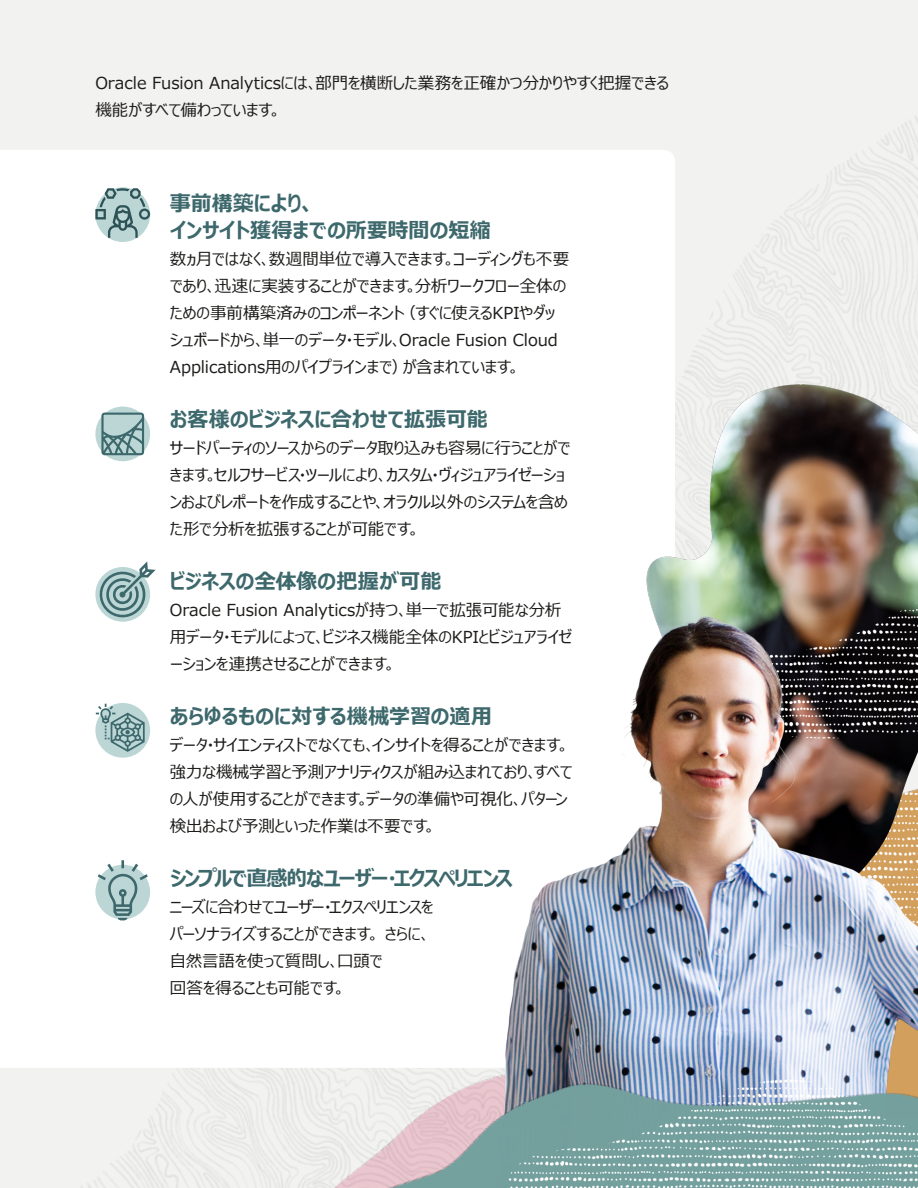
<style>
.page{position:relative;width:918px;height:1188px;background:#fff}
.page>*{position:absolute;margin:0;border:0;box-sizing:border-box;transform-origin:0 0}
.Subhead_1{font:700 21px "Meiryo UI";letter-spacing:-.015em;color:#3d686c}
.Subhead_1-2{font:700 21px "Meiryo UI";letter-spacing:-.09em;color:#3d686c}
.Subhead_1-3{font:16.5px/27px "Meiryo UI";letter-spacing:-.005em;color:#1d1c1a}
.Subhead_1-4{font:16.5px "Meiryo UI";letter-spacing:-.04em;color:#1d1c1a}
</style>
<div class="page">
<div style="left:0;top:0;width:918px;height:150px;background:#f2f2f1"></div>
<img style="left:0;top:1068px;width:335px;height:120px">
<div style="left:411px;top:28px;width:507px;height:316px;background:#f2f2f1"></div>
<svg style="left:95px;top:150px;width:580px;height:771px"></svg>
<svg style="left:97px;top:561px;width:59px;height:59px"></svg>
<svg style="left:95px;top:865px;width:55px;height:54px"></svg>
<svg style="left:98px;top:860px;width:50px;height:60px"></svg>
<svg style="left:95px;top:407px;width:55px;height:54px"></svg>
<svg style="left:101px;top:413px;width:43px;height:42px"></svg>
<div style="left:95px;top:703px;width:55px;height:55px;background:#bcd6d6;border-radius:50%"></div>
<svg style="left:96px;top:704px;width:49px;height:48px"></svg>
<div style="left:95px;top:187px;width:55px;height:55px;background:#bcd6d6;border-radius:50%"></div>
<svg style="left:95px;top:188px;width:55px;height:50px"></svg>
<img style="left:583px;top:344px;width:335px;height:226px">
<img style="left:698px;top:542px;width:220px;height:28px">
<img style="left:396px;top:570px;width:522px;height:404px">
<img style="left:335px;top:974px;width:583px;height:214px">
<img style="left:500px;top:1035px;width:418px;height:153px">
<p class="Subhead_1-3" style="left:95px;top:70px;width:575px">Oracle Fusion Analyticsには、部門を横断した業務を正確かつ分かりやすく把握できる機能がすべて備わっています。</p>
<p class="Subhead_1" style="left:170px;top:188px;width:147px">事前構築により、</p>
<p class="Subhead_1" style="left:170px;top:215px;width:323px">インサイト獲得までの所要時間の短縮</p>
<p class="Subhead_1-3" style="left:170px;top:246px;width:401px">数ヵ月ではなく、数週間単位で導入できます。コーディングも不要であり、迅速に実装することができます。分析ワークフロー全体のための事前構築済みのコンポーネント（すぐに使えるKPIやダッシュボードから、単一のデータ・モデル、Oracle Fusion Cloud Applications用のパイプラインまで）が含まれています。</p>
<p class="Subhead_1" style="left:170px;top:404px;width:320px">お客様のビジネスに合わせて拡張可能</p>
<p class="Subhead_1-3" style="left:170px;top:435px;width:403px">サードパーティのソースからのデータ取り込みも容易に行うことができます。セルフサービス・ツールにより、カスタム・ヴィジュアライゼーションおよびレポートを作成することや、オラクル以外のシステムを含めた形で分析を拡張することが可能です。</p>
<p class="Subhead_1" style="left:170px;top:566px;width:273px">ビジネスの全体像の把握が可能</p>
<p class="Subhead_1-3" style="left:170px;top:597px;width:404px">Oracle Fusion Analyticsが持つ、単一で拡張可能な分析用データ・モデルによって、ビジネス機能全体のKPIとビジュアライゼーションを連携させることができます。</p>
<p class="Subhead_1" style="left:170px;top:701px;width:324px">あらゆるものに対する機械学習の適用</p>
<p class="Subhead_1-3" style="left:170px;top:732px;width:404px">データ・サイエンティストでなくても、インサイトを得ることができます。強力な機械学習と予測アナリティクスが組み込まれており、すべての人が使用することができます。データの準備や可視化、パターン検出および予測といった作業は不要です。</p>
<p class="Subhead_1-2" style="left:170px;top:863px;width:345px">シンプルで直感的なユーザー・エクスペリエンス</p>
<p class="Subhead_1-4" style="left:170px;top:895px;width:265px">ニーズに合わせてユーザー・エクスペリエンスを</p>
<p class="Subhead_1-3" style="left:170px;top:921px;width:263px">パーソナライズすることができます。 さらに、</p>
<p class="Subhead_1-3" style="left:170px;top:948px;width:215px">自然言語を使って質問し、口頭で</p>
<p class="Subhead_1-3" style="left:170px;top:975px;width:178px">回答を得ることも可能です。</p>
</div>
